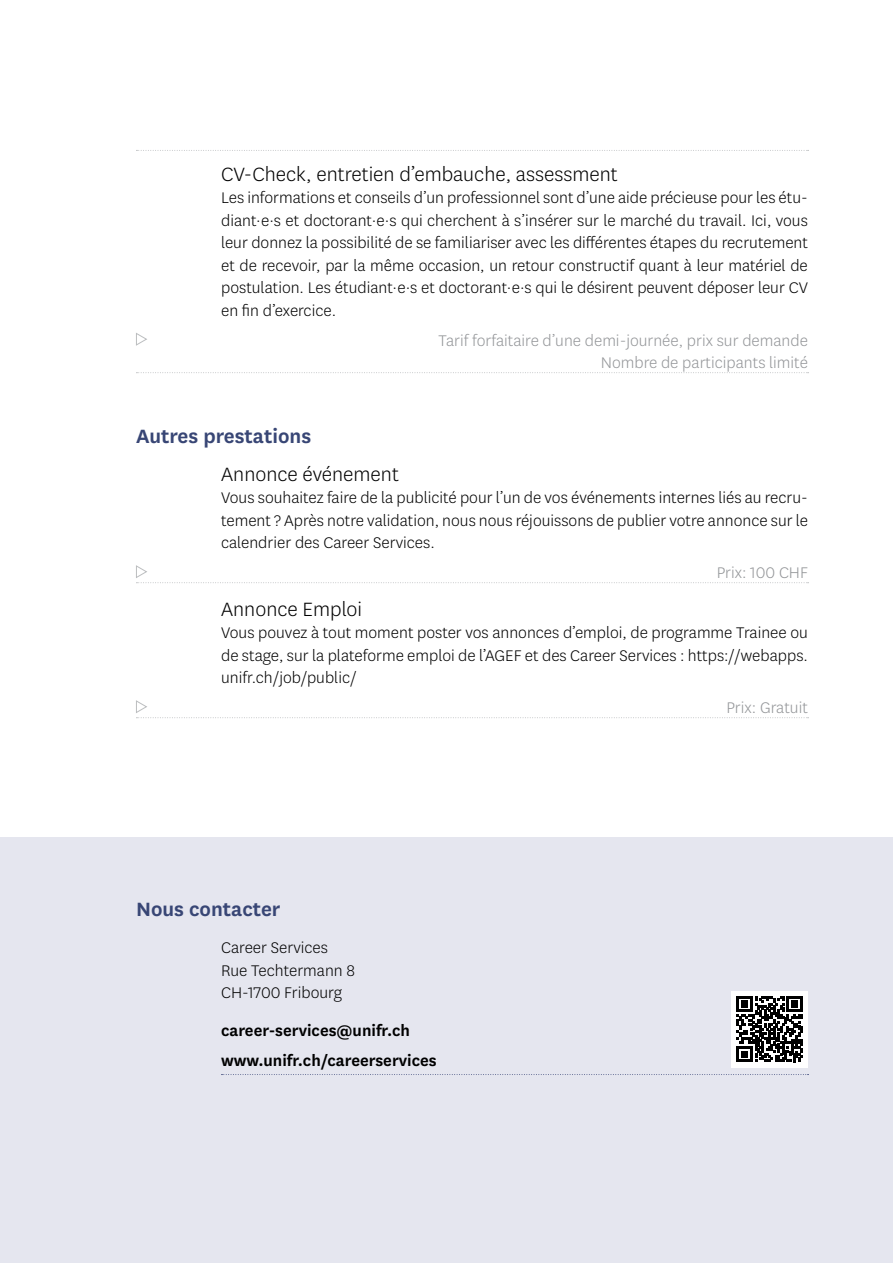
<style>
.page{position:relative;width:893px;height:1263px;background:#fff}
.page>*{position:absolute;margin:0;border:0;box-sizing:border-box;transform-origin:0 0}
.t1{font:300 22.5px "National Uni Fr";color:#000}
.t2{font:600 22.5px "National Uni Fr";color:#384675}
.t3{font:300 18px/22.5px "National Uni Fr";color:#000;text-align:justify}
.t4{font:300 18px/22.5px "National Uni Fr";color:#939598;text-align:right}
.t5{font:600 18px/30px "National Uni Fr";color:#000}
</style>
<div class="page">
<div style="left:0;top:838px;width:893px;height:425px;background:#e5e6ef"></div>
<svg style="left:136px;top:150px;width:672px;height:1px"></svg>
<svg style="left:136px;top:372px;width:672px;height:1px"></svg>
<svg style="left:136px;top:333px;width:11px;height:13px"></svg>
<svg style="left:136px;top:565px;width:672px;height:18px"></svg>
<svg style="left:136px;top:700px;width:672px;height:18px"></svg>
<svg style="left:221px;top:1074px;width:587px;height:1px"></svg>
<div style="left:731px;top:991px;width:77px;height:76px;background:#fff"></div>
<svg style="left:737px;top:996px;width:66px;height:66px"></svg>
<p class="t1" style="left:221px;top:160px;width:398px">CV-Check, entretien d’embauche, assessment</p>
<p class="t3" style="left:221px;top:186px;width:588px">Les informations et conseils d’un professionnel sont d’une aide précieuse pour les étu&shy;diant∙e∙s et doctorant∙e∙s qui cherchent à s’insérer sur le marché du travail. Ici, vous leur donnez la possibilité de se familiariser avec les différentes étapes du recrutement et de recevoir, par la même occasion, un retour constructif quant à leur matériel de postulation. Les étudiant∙e∙s et doctorant∙e∙s qui le désirent peuvent déposer leur CV en fin d’exercice.</p>
<p class="t4" style="left:438px;top:328px;width:371px">Tarif forfaitaire d’une demi-journée, prix sur demande<br>Nombre de participants limité</p>
<p class="t2" style="left:136px;top:421px;width:177px">Autres prestations</p>
<p class="t1" style="left:221px;top:460px;width:179px">Annonce événement</p>
<p class="t3" style="left:221px;top:486px;width:588px">Vous souhaitez faire de la publicité pour l’un de vos événements internes liés au recru&shy;tement ? Après notre validation, nous nous réjouissons de publier votre annonce sur le calendrier des Career Services.</p>
<p class="t4" style="left:717px;top:561px;width:93px">Prix: 100 CHF</p>
<p class="t1" style="left:221px;top:595px;width:143px">Annonce Emploi</p>
<p class="t3" style="left:221px;top:621px;width:588px">Vous pouvez à tout moment poster vos annonces d’emploi, de programme Trainee ou de stage, sur la plateforme emploi de l’AGEF et des Career Services : https://webapps. unifr.ch/job/public/</p>
<p class="t4" style="left:726px;top:696px;width:83px">Prix: Gratuit</p>
<p class="t2" style="left:136px;top:893px;width:146px">Nous contacter</p>
<p class="t3" style="left:221px;top:936px;width:135px;text-align:left">Career Services<br>Rue Techtermann 8<br>CH-1700 Fribourg</p>
<p class="t5" style="left:221px;top:1014px;width:217px">career-services@unifr.ch www.unifr.ch/careerservices</p>
</div>
